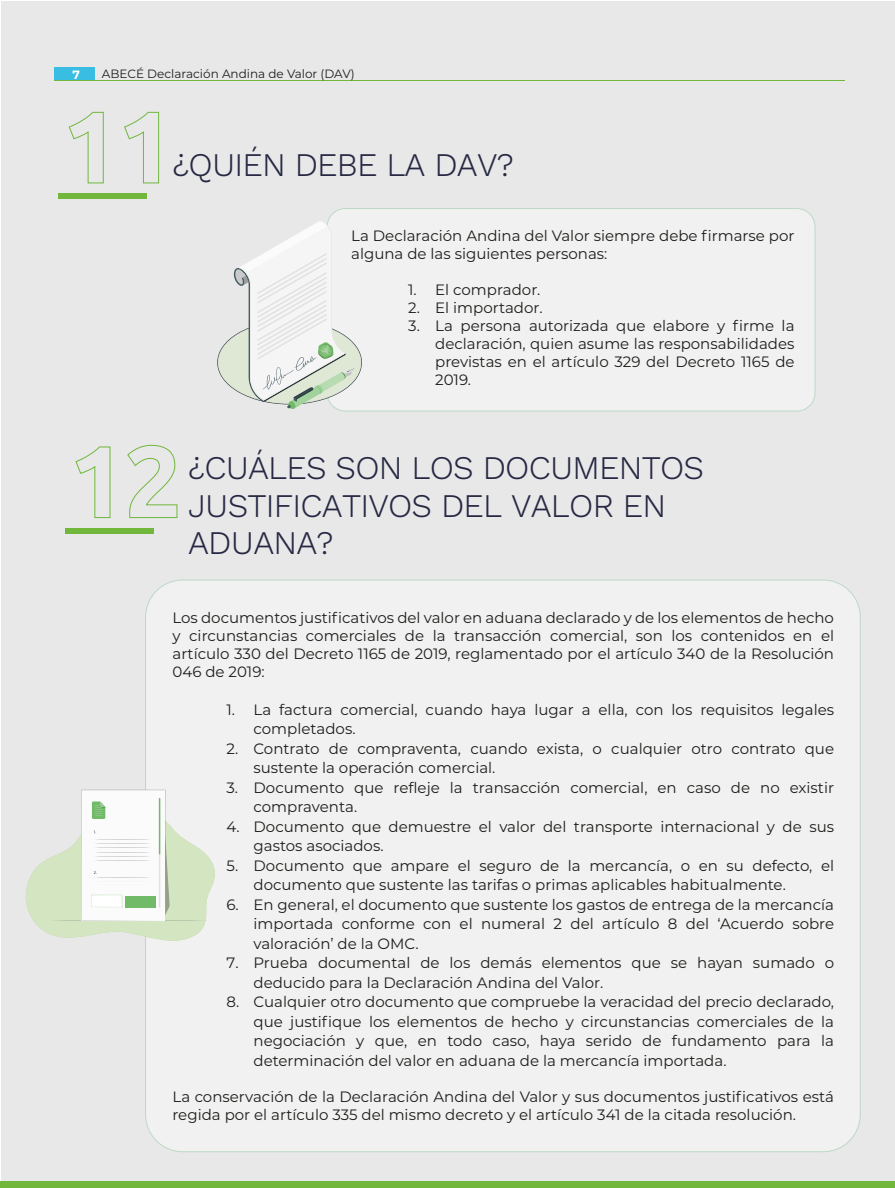
<style>
.page{position:relative;width:895px;height:1188px;background:#fff}
.page>*{position:absolute;margin:0;border:0;box-sizing:border-box;transform-origin:0 0}
.t1{font:300 33px/37.5px "Work Sans";letter-spacing:-.025em;color:#272944}
.t2{font:15px/19.5px "Montserrat";color:#1d1d1b}
.t3{font:12px "Montserrat";color:#1d1d1b}
.t4{font:700 12px "Montserrat";color:#fff}
</style>
<div class="page">
<div style="left:2px;top:2px;width:893px;height:1186px;background:#e8e8e8"></div>
<div style="left:54px;top:68px;width:41px;height:12px;background:#39bde3"></div>
<hr style="left:54px;top:80px;width:791px;height:1px;background:#70b73b">
<div style="left:0;top:1182px;width:895px;height:6px;background:#70b73b"></div>
<div style="left:146px;top:580px;width:714px;height:572px;background:#f1f1f1;border-radius:37px"></div>
<div style="left:65px;top:528px;width:89px;height:5px;background:#70b73b"></div>
<svg style="left:75px;top:446px;width:36px;height:72px"></svg>
<svg style="left:127px;top:445px;width:51px;height:73px"></svg>
<svg style="left:25px;top:790px;width:190px;height:158px"></svg>
<div style="left:327px;top:209px;width:488px;height:202px;background:#f1f1f1;border-radius:18px"></div>
<div style="left:327px;top:208px;width:488px;height:203px;border:1px solid #7cc293;border-radius:18px"></div>
<div style="left:58px;top:193px;width:89px;height:6px;background:#70b73b"></div>
<svg style="left:68px;top:112px;width:36px;height:72px"></svg>
<svg style="left:124px;top:112px;width:35px;height:72px"></svg>
<svg style="left:217px;top:221px;width:145px;height:188px"></svg>
<p class="t4" style="left:72px;top:66px;width:9px">7</p>
<p class="t3" style="left:102px;top:65px;width:254px">ABECÉ Declaración Andina de Valor (DAV)</p>
<h1 class="t1" style="left:172px;top:148px;width:343px">¿QUIÉN DEBE LA DAV?</h1>
<p class="t2" style="left:351px;top:226px;width:445px;line-height:18px">La Declaración Andina del Valor siempre debe firmarse por alguna de las siguientes personas:</p>
<p class="t2" style="left:408px;top:279px;width:134px">1. El comprador.</p>
<p class="t2" style="left:408px;top:297px;width:136px">2. El importador.</p>
<p class="t2" style="left:435px;top:316px;width:361px;line-height:18px;text-align:justify;text-indent:-27px">3. La persona autorizada que elabore y firme la declaración, quien asume las responsabilidades previstas en el artículo 329 del Decreto 1165 de 2019.</p>
<h1 class="t1" style="left:188px;top:451px;width:517px">¿CUÁLES SON LOS DOCUMENTOS<br>JUSTIFICATIVOS DEL VALOR EN<br>ADUANA?</h1>
<p class="t2" style="left:172px;top:608px;width:663px;line-height:18px;text-align:justify">Los documentos justificativos del valor en aduana declarado y de los elementos de hecho y circunstancias comerciales de la transacción comercial, son los contenidos en el artículo 330 del Decreto 1165 de 2019, reglamentado por el artículo 340 de la Resolución 046 de 2019:</p>
<p class="t2" style="left:253px;top:699px;width:582px;text-indent:-27px">1. La factura comercial, cuando haya lugar a ella, con los requisitos legales completados.</p>
<p class="t2" style="left:253px;top:738px;width:582px;text-indent:-27px">2. Contrato de compraventa, cuando exista, o cualquier otro contrato que sustente la operación comercial.</p>
<p class="t2" style="left:253px;top:777px;width:582px;text-indent:-27px">3. Documento que refleje la transacción comercial, en caso de no existir compraventa.</p>
<p class="t2" style="left:253px;top:816px;width:582px;text-indent:-27px">4. Documento que demuestre el valor del transporte internacional y de sus gastos asociados.</p>
<p class="t2" style="left:253px;top:855px;width:582px;text-indent:-27px">5. Documento que ampare el seguro de la mercancía, o en su defecto, el documento que sustente las tarifas o primas aplicables habitualmente.</p>
<p class="t2" style="left:253px;top:894px;width:582px;text-align:justify;text-indent:-27px">6. En general, el documento que sustente los gastos de entrega de la mercancía importada conforme con el numeral 2 del artículo 8 del ‘Acuerdo sobre valoración’ de la OMC.</p>
<p class="t2" style="left:253px;top:953px;width:582px;text-indent:-27px">7. Prueba documental de los demás elementos que se hayan sumado o deducido para la Declaración Andina del Valor.</p>
<p class="t2" style="left:253px;top:992px;width:582px;text-align:justify;text-indent:-27px">8. Cualquier otro documento que compruebe la veracidad del precio declarado, que justifique los elementos de hecho y circunstancias comerciales de la negociación y que, en todo caso, haya serido de fundamento para la determinación del valor en aduana de la mercancía importada.</p>
<p class="t2" style="left:172px;top:1087px;width:663px;line-height:18px">La conservación de la Declaración Andina del Valor y sus documentos justificativos está regida por el artículo 335 del mismo decreto y el artículo 341 de la citada resolución.</p>
</div>
